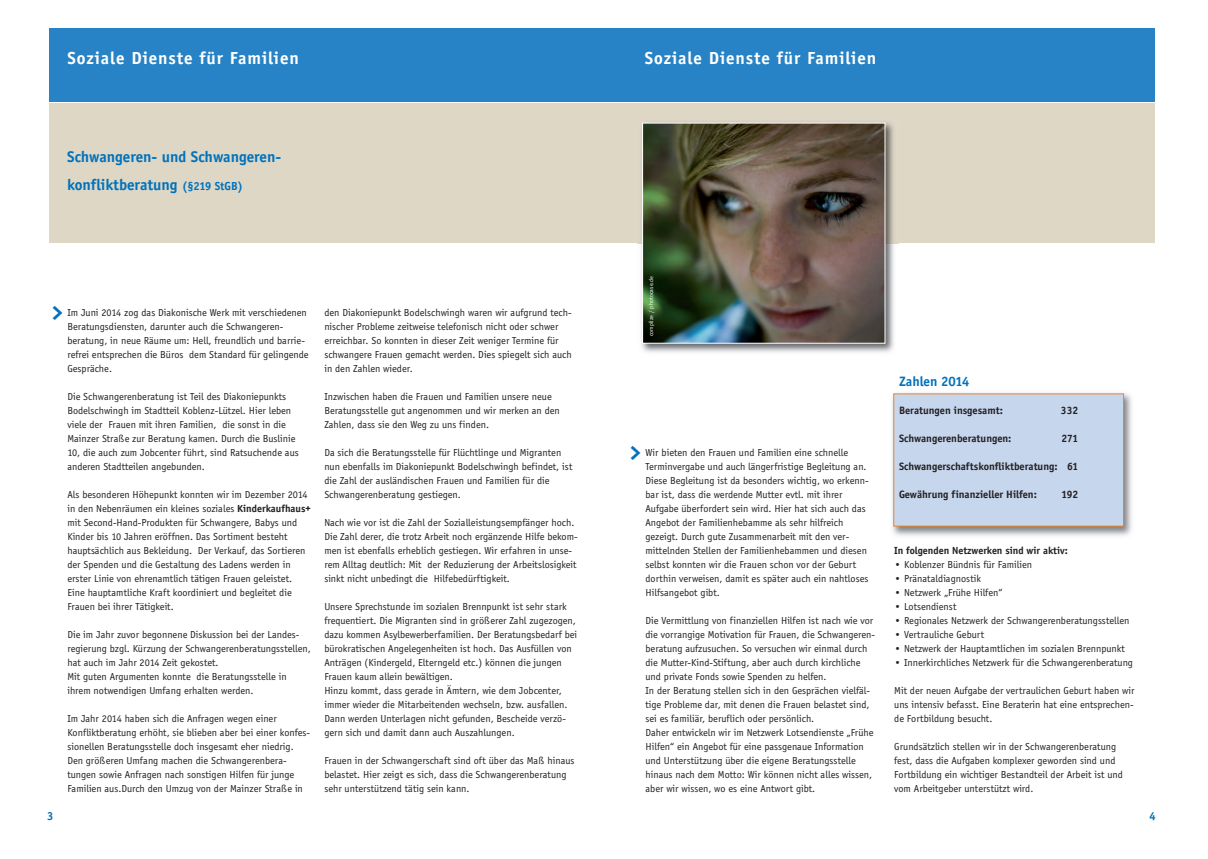
<style>
.page{position:relative;width:1208px;height:859px;background:#fff}
.page>*{position:absolute;margin:0;border:0;box-sizing:border-box;transform-origin:0 0}
.t1{font:700 24px "The Sans";color:#0072bc}
.t2{font:700 18px "Officina Sans";letter-spacing:.05em;color:#fff}
.t3{font:700 16px/28px "Officina Sans";color:#0072bc}
.t4{font:700 14px "Officina Sans";color:#0072bc}
.t5{font:700 12px "Officina Sans";color:#0072bc}
.t6{font:700 11px "Officina Sans";color:#231f20}
.t7{font:700 10.6px "Officina Sans";color:#231f20}
.t8{font:10.5px/14px "Officina Sans";color:#231f20}
.t9{font:6px "Officina Sans";letter-spacing:.02em;color:#fff}
.s1{font-size:12px}
.s2{font-weight:700;font-size:10.6px}
</style>
<div class="page">
<img style="left:892px;top:393px;width:240px;height:143px">
<div style="left:894px;top:394px;width:229px;height:132px;background:#c6d6ed"></div>
<div style="left:893px;top:393px;width:231px;height:134px;border:1px solid #f58220"></div>
<div style="left:604px;top:28px;width:550px;height:74px;background:#2783c5"></div>
<div style="left:49px;top:28px;width:555px;height:74px;background:#2783c5"></div>
<div style="left:49px;top:104px;width:554px;height:139px;background:#ded7c6"></div>
<div style="left:604px;top:104px;width:550px;height:139px;background:#ded7c6"></div>
<img style="left:637px;top:122px;width:261px;height:231px">
<img style="left:644px;top:125px;width:239px;height:217px">
<div style="left:642px;top:123px;width:243px;height:221px;border:1px solid #fff"></div>
<h2 class="t2" style="left:67px;top:47px;width:233px">Soziale Dienste für Familien</h2>
<h2 class="t2" style="left:644px;top:47px;width:233px">Soziale Dienste für Familien</h2>
<h3 class="t3" style="left:67px;top:142px;width:215px">Schwangeren- und Schwangeren&shy;konfliktberatung <span class="s1">(§219 StGB)</span></h3>
<h1 class="t1" style="left:51px;top:302px;width:14px">&gt;</h1>
<p class="t8" style="left:67px;top:305px;width:243px">Im Juni 2014 zog das Diakonische Werk mit verschiedenen Beratungsdiensten, darunter auch die Schwangeren&shy;beratung, in neue Räume um: Hell, freundlich und barrie&shy;refrei entsprechen die Büros dem Standard für gelingende Gespräche.</p>
<p class="t8" style="left:67px;top:389px;width:233px">Die Schwangerenberatung ist Teil des Diakoniepunkts Bodelschwingh im Stadtteil Koblenz-Lützel. Hier leben viele der Frauen mit ihren Familien, die sonst in die Mainzer Straße zur Beratung kamen. Durch die Buslinie 10, die auch zum Jobcenter führt, sind Ratsuchende aus anderen Stadtteilen angebunden.</p>
<p class="t8" style="left:67px;top:487px;width:245px">Als besonderen Höhepunkt konnten wir im Dezember 2014 in den Nebenräumen ein kleines soziales <span class="s2">Kinderkaufhaus+ </span>mit Second-Hand-Produkten für Schwangere, Babys und Kinder bis 10 Jahren eröffnen. Das Sortiment besteht hauptsächlich aus Bekleidung. Der Verkauf, das Sortieren der Spenden und die Gestaltung des Ladens werden in erster Linie von ehrenamtlich tätigen Frauen geleistet.<br>Eine hauptamtliche Kraft koordiniert und begleitet die Frauen bei ihrer Tätigkeit.</p>
<p class="t8" style="left:67px;top:627px;width:245px">Die im Jahr zuvor begonnene Diskussion bei der Landes&shy;regierung bzgl. Kürzung der Schwangerenberatungsstellen, hat auch im Jahr 2014 Zeit gekostet.<br>Mit guten Argumenten konnte die Beratungsstelle in ihrem notwendigen Umfang erhalten werden.</p>
<p class="t8" style="left:67px;top:711px;width:244px">Im Jahr 2014 haben sich die Anfragen wegen einer Konfliktberatung erhöht, sie blieben aber bei einer konfes&shy;sionellen Beratungsstelle doch insgesamt eher niedrig.<br>Den größeren Umfang machen die Schwangerenbera&shy;tungen sowie Anfragen nach sonstigen Hilfen für junge Familien aus.Durch den Umzug von der Mainzer Straße in</p>
<p class="t8" style="left:324px;top:305px;width:249px">den Diakoniepunkt Bodelschwingh waren wir aufgrund tech&shy;nischer Probleme zeitweise telefonisch nicht oder schwer erreichbar. So konnten in dieser Zeit weniger Termine für schwangere Frauen gemacht werden. Dies spiegelt sich auch in den Zahlen wieder.</p>
<p class="t8" style="left:324px;top:389px;width:237px">Inzwischen haben die Frauen und Familien unsere neue<br>Beratungsstelle gut angenommen und wir merken an den<br>Zahlen, dass sie den Weg zu uns finden.</p>
<p class="t8" style="left:324px;top:445px;width:249px">Da sich die Beratungsstelle für Flüchtlinge und Migranten nun ebenfalls im Diakoniepunkt Bodelschwingh befindet, ist die Zahl der ausländischen Frauen und Familien für die Schwangerenberatung gestiegen.</p>
<p class="t8" style="left:324px;top:515px;width:255px">Nach wie vor ist die Zahl der Sozialleistungsempfänger hoch.<br>Die Zahl derer, die trotz Arbeit noch ergänzende Hilfe bekom&shy;men ist ebenfalls erheblich gestiegen. Wir erfahren in unse&shy;rem Alltag deutlich: Mit der Reduzierung der Arbeitslosigkeit sinkt nicht unbedingt die Hilfebedürftigkeit.</p>
<p class="t8" style="left:324px;top:599px;width:254px">Unsere Sprechstunde im sozialen Brennpunkt ist sehr stark frequentiert. Die Migranten sind in größerer Zahl zugezogen, dazu kommen Asylbewerberfamilien. Der Beratungsbedarf bei bürokratischen Angelegenheiten ist hoch. Das Ausfüllen von Anträgen (Kindergeld, Elterngeld etc.) können die jungen Frauen kaum allein bewältigen.<br>Hinzu kommt, dass gerade in Ämtern, wie dem Jobcenter, immer wieder die Mitarbeitenden wechseln, bzw. ausfallen.<br>Dann werden Unterlagen nicht gefunden, Bescheide verzö&shy;gern sich und damit dann auch Auszahlungen.</p>
<p class="t8" style="left:324px;top:753px;width:252px">Frauen in der Schwangerschaft sind oft über das Maß hinaus belastet. Hier zeigt es sich, dass die Schwangerenberatung sehr unterstützend tätig sein kann.</p>
<p class="t9" style="left:648px;top:336px;width:62px;rotate:-90deg">complize / photocase.de</p>
<h1 class="t1" style="left:629px;top:441px;width:14px">&gt;</h1>
<p class="t8" style="left:645px;top:445px;width:225px">Wir bieten den Frauen und Familien eine schnelle Terminvergabe und auch längerfristige Begleitung an.<br>Diese Begleitung ist da besonders wichtig, wo erkenn&shy;bar ist, dass die werdende Mutter evtl. mit ihrer Aufgabe überfordert sein wird. Hier hat sich auch das Angebot der Familienhebamme als sehr hilfreich gezeigt. Durch gute Zusammenarbeit mit den ver&shy;mittelnden Stellen der Familienhebammen und diesen selbst konnten wir die Frauen schon vor der Geburt dorthin verweisen, damit es später auch ein nahtloses Hilfsangebot gibt.</p>
<p class="t8" style="left:645px;top:613px;width:231px">Die Vermittlung von finanziellen Hilfen ist nach wie vor die vorrangige Motivation für Frauen, die Schwangeren&shy;beratung aufzusuchen. So versuchen wir einmal durch die Mutter-Kind-Stiftung, aber auch durch kirchliche und private Fonds sowie Spenden zu helfen.<br>In der Beratung stellen sich in den Gesprächen vielfäl&shy;tige Probleme dar, mit denen die Frauen belastet sind, sei es familiär, beruflich oder persönlich.<br>Daher entwickeln wir im Netzwerk Lotsendienste „Frühe Hilfen“ ein Angebot für eine passgenaue Information und Unterstützung über die eigene Beratungsstelle hinaus nach dem Motto: Wir können nicht alles wissen, aber wir wissen, wo es eine Antwort gibt.</p>
<h3 class="t4" style="left:899px;top:373px;width:72px">Zahlen 2014</h3>
<p class="t6" style="left:899px;top:404px;width:105px">Beratungen insgesamt:</p>
<p class="t6" style="left:1061px;top:404px;width:19px">332</p>
<p class="t6" style="left:899px;top:432px;width:114px">Schwangerenberatungen:</p>
<p class="t6" style="left:1061px;top:432px;width:18px">271</p>
<p class="t6" style="left:899px;top:460px;width:181px">Schwangerschaftskonfliktberatung: 61</p>
<p class="t6" style="left:899px;top:488px;width:139px">Gewährung finanzieller Hilfen:</p>
<p class="t6" style="left:1061px;top:488px;width:18px">192</p>
<p class="t7" style="left:894px;top:544px;width:175px">In folgenden Netzwerken sind wir aktiv:</p>
<p class="t8" style="left:894px;top:557px;width:139px">• Koblenzer Bündnis für Familien</p>
<p class="t8" style="left:894px;top:571px;width:88px">• Pränataldiagnostik</p>
<p class="t8" style="left:894px;top:585px;width:110px">• Netzwerk „Frühe Hilfen“</p>
<p class="t8" style="left:894px;top:599px;width:64px">• Lotsendienst</p>
<p class="t8" style="left:894px;top:613px;width:237px">• Regionales Netzwerk der Schwangerenberatungsstellen</p>
<p class="t8" style="left:894px;top:627px;width:91px">• Vertrauliche Geburt</p>
<p class="t8" style="left:894px;top:641px;width:232px">• Netzwerk der Hauptamtlichen im sozialen Brennpunkt</p>
<p class="t8" style="left:894px;top:655px;width:240px">• Innerkirchliches Netzwerk für die Schwangerenberatung</p>
<p class="t8" style="left:894px;top:683px;width:242px;text-align:justify">Mit der neuen Aufgabe der vertraulichen Geburt haben wir uns intensiv befasst. Eine Beraterin hat eine entsprechen&shy;de Fortbildung besucht.</p>
<p class="t8" style="left:894px;top:739px;width:230px">Grundsätzlich stellen wir in der Schwangerenberatung fest, dass die Aufgaben komplexer geworden sind und Fortbildung ein wichtiger Bestandteil der Arbeit ist und vom Arbeitgeber unterstützt wird.</p>
<p class="t5" style="left:47px;top:809px;width:8px">3</p>
<p class="t5" style="left:1149px;top:809px;width:8px">4</p>
</div>
